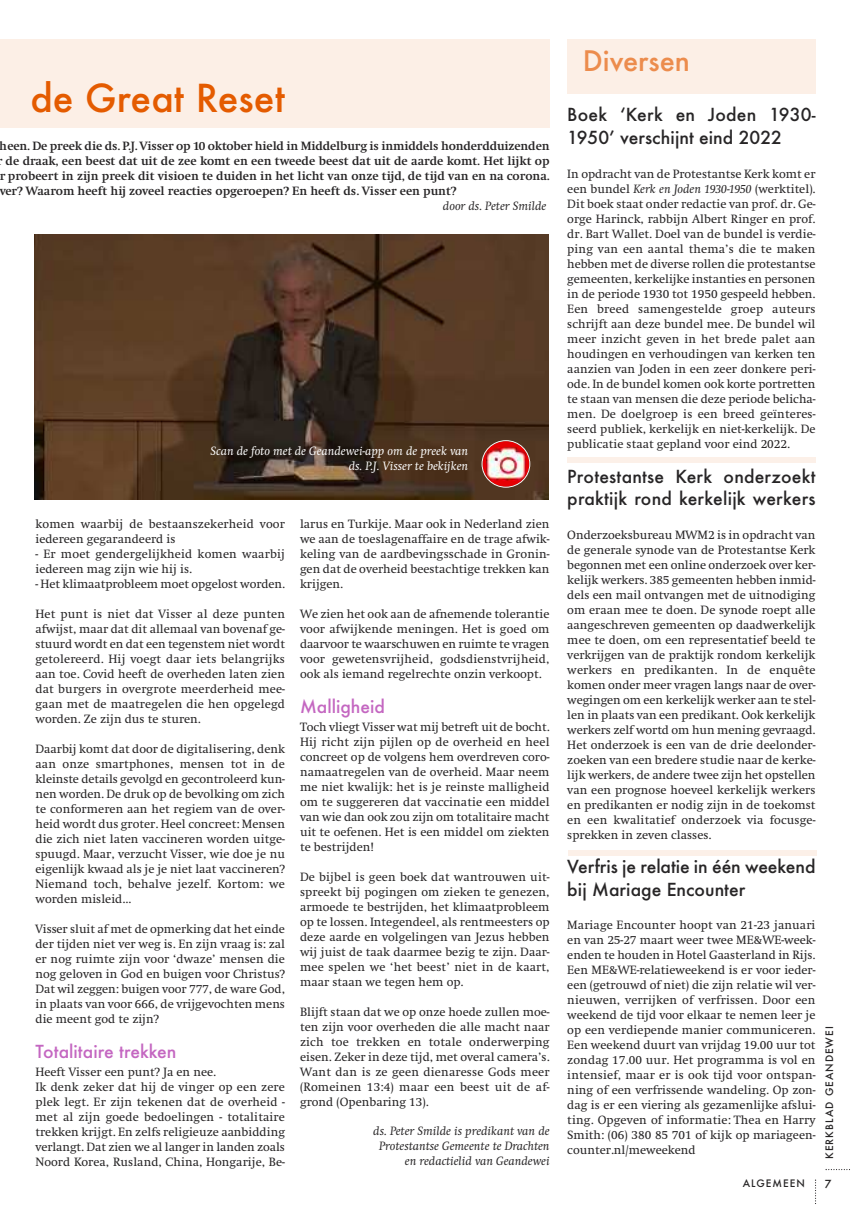
<style>
.page{position:relative;width:851px;height:1205px;background:#fff}
.page>*{position:absolute;margin:0;border:0;box-sizing:border-box;transform-origin:0 0}
.t1{font:500 37.5px "Futura";color:#e45b00}
.t2{font:500 27.5px "Futura";color:#ec8c4d}
.t3{font:500 17.5px/22.8px "Futura";letter-spacing:.005em;color:#272526}
.t4{font:500 17.5px "Futura";color:#c467c1}
.t5{font:12.5px/15px "Swift";color:#272526;text-align:justify}
.t6{font:700 12.5px "Swift";color:#272526}
.t7{font:italic 12.5px/15px "Swift";color:#272526;text-align:right}
.t8{font:italic 12.5px/15px "Swift";color:#fff;text-align:right}
.t9{font:500 10.88px "Futura";color:#272526}
.t10{font:500 10px "Futura";letter-spacing:.1em;color:#272526}
.s1{font-style:italic}
</style>
<div class="page">
<img style="left:34px;top:235px;width:514px;height:265px">
<svg style="left:825px;top:1169px;width:25px;height:1px"></svg>
<svg style="left:815px;top:1179px;width:1px;height:25px"></svg>
<div style="left:567px;top:457px;width:248px;height:6px;background:#fcf0e8"></div>
<div style="left:568px;top:850px;width:248px;height:5px;background:#fcf0e8"></div>
<div style="left:567px;top:39px;width:248px;height:54px;background:#fcefe6"></div>
<div style="left:0;top:39px;width:549px;height:89px;background:#fcefe6"></div>
<img style="left:481px;top:440px;width:49px;height:48px">
<h1 class="t1" style="left:30px;top:77px;width:256px">de Great Reset</h1>
<p class="t6" style="left:0;top:138px;width:551px">heen. De preek die ds. P.J. Visser op 10 oktober hield in Middelburg is inmiddels honderdduizenden</p>
<p class="t6" style="left:6px;top:153px;width:545px">de draak, een beest dat uit de zee komt en een tweede beest dat uit de aarde komt. Het lijkt op</p>
<p class="t6" style="left:-1px;top:168px;width:552px">r probeert in zijn preek dit visioen te duiden in het licht van onze tijd, de tijd van en na corona.</p>
<p class="t6" style="left:-1px;top:183px;width:458px">ver? Waarom heeft hij zoveel reacties opgeroepen? En heeft ds. Visser een punt?</p>
<p class="t7" style="left:443px;top:198px;width:105px">door ds. Peter Smilde</p>
<p class="t8" style="left:210px;top:444px;width:259px">Scan de foto met de Geandewei-app om de preek van ds. P.J. Visser te bekijken</p>
<p class="t5" style="left:35px;top:516px;width:251px">komen waarbij de bestaanszekerheid voor iedereen gegarandeerd is</p>
<p class="t5" style="left:35px;top:546px;width:251px">- Er moet gendergelijkheid komen waarbij iedereen mag zijn wie hij is.</p>
<p class="t5" style="left:35px;top:576px;width:251px">- Het klimaatprobleem moet opgelost worden.</p>
<p class="t5" style="left:35px;top:606px;width:251px">Het punt is niet dat Visser al deze punten afwijst, maar dat dit allemaal van bovenaf ge&shy;stuurd wordt en dat een tegenstem niet wordt getolereerd. Hij voegt daar iets belangrijks aan toe. Covid heeft de overheden laten zien dat burgers in overgrote meerderheid mee&shy;gaan met de maatregelen die hen opgelegd worden. Ze zijn dus te sturen.</p>
<p class="t5" style="left:35px;top:741px;width:251px">Daarbij komt dat door de digitalisering, denk aan onze smartphones, mensen tot in de kleinste details gevolgd en gecontroleerd kun&shy;nen worden. De druk op de bevolking om zich te conformeren aan het regiem van de over&shy;heid wordt dus groter. Heel concreet: Mensen die zich niet laten vaccineren worden uitge&shy;spuugd. Maar, verzucht Visser, wie doe je nu eigenlijk kwaad als je je niet laat vaccineren?<br>Niemand toch, behalve jezelf. Kortom: we worden misleid…</p>
<p class="t5" style="left:35px;top:921px;width:251px">Visser sluit af met de opmerking dat het einde der tijden niet ver weg is. En zijn vraag is: zal er nog ruimte zijn voor ‘dwaze’ mensen die nog geloven in God en buigen voor Christus?<br>Dat wil zeggen: buigen voor 777, de ware God, in plaats van voor 666, de vrijgevochten mens die meent god te zijn?</p>
<h3 class="t4" style="left:35px;top:1041px;width:143px">Totalitaire trekken</h3>
<p class="t5" style="left:35px;top:1064px;width:251px;text-align:left">Heeft Visser een punt? Ja en nee.<br>Ik denk zeker dat hij de vinger op een zere plek legt. Er zijn tekenen dat de overheid - met al zijn goede bedoelingen - totalitaire trekken krijgt. En zelfs religieuze aanbidding verlangt. Dat zien we al langer in landen zoals Noord Korea, Rusland, China, Hongarije, Be-</p>
<p class="t5" style="left:300px;top:516px;width:251px">larus en Turkije. Maar ook in Nederland zien we aan de toeslagenaffaire en de trage afwik&shy;keling van de aardbevingsschade in Gronin&shy;gen dat de overheid beestachtige trekken kan krijgen.</p>
<p class="t5" style="left:300px;top:606px;width:251px">We zien het ook aan de afnemende tolerantie voor afwijkende meningen. Het is goed om daarvoor te waarschuwen en ruimte te vragen voor gewetensvrijheid, godsdienstvrijheid, ook als iemand regelrechte onzin verkoopt.</p>
<h3 class="t4" style="left:300px;top:696px;width:87px">Malligheid</h3>
<p class="t5" style="left:300px;top:719px;width:251px">Toch vliegt Visser wat mij betreft uit de bocht.<br>Hij richt zijn pijlen op de overheid en heel concreet op de volgens hem overdreven coro&shy;namaatregelen van de overheid. Maar neem me niet kwalijk: het is je reinste malligheid om te suggereren dat vaccinatie een middel van wie dan ook zou zijn om totalitaire macht uit te oefenen. Het is een middel om ziekten te bestrijden!</p>
<p class="t5" style="left:300px;top:869px;width:251px">De bijbel is geen boek dat wantrouwen uit&shy;spreekt bij pogingen om zieken te genezen, armoede te bestrijden, het klimaatprobleem op te lossen. Integendeel, als rentmeesters op deze aarde en volgelingen van Jezus hebben wij juist de taak daarmee bezig te zijn. Daar&shy;mee spelen we ‘het beest’ niet in de kaart, maar staan we tegen hem op.</p>
<p class="t5" style="left:300px;top:1004px;width:251px">Blijft staan dat we op onze hoede zullen moe&shy;ten zijn voor overheden die alle macht naar zich toe trekken en totale onderwerping eisen. Zeker in deze tijd, met overal camera’s.<br>Want dan is ze geen dienaresse Gods meer (Romeinen 13:4) maar een beest uit de af&shy;grond (Openbaring 13).</p>
<p class="t7" style="left:373px;top:1123px;width:178px">ds. Peter Smilde is predikant van de<br>Protestantse Gemeente te Drachten en redactielid van Geandewei</p>
<h2 class="t2" style="left:582px;top:46px;width:109px">Diversen</h2>
<h3 class="t3" style="left:567px;top:104px;width:250px">Boek ‘Kerk en Joden 1930-<br>1950’ verschijnt eind 2022</h3>
<p class="t5" style="left:567px;top:166px;width:250px">In opdracht van de Protestantse Kerk komt er een bundel <span class="s1">Kerk en Joden 1930-1950</span> (werktitel).<br>Dit boek staat onder redactie van prof. dr. Ge&shy;orge Harinck, rabbijn Albert Ringer en prof. dr. Bart Wallet. Doel van de bundel is verdie&shy;ping van een aantal thema’s die te maken hebben met de diverse rollen die protestantse gemeenten, kerkelijke instanties en personen in de periode 1930 tot 1950 gespeeld hebben.<br>Een breed samengestelde groep auteurs schrijft aan deze bundel mee. De bundel wil meer inzicht geven in het brede palet aan houdingen en verhoudingen van kerken ten aanzien van Joden in een zeer donkere peri&shy;ode. In de bundel komen ook korte portretten te staan van mensen die deze periode belicha&shy;men. De doelgroep is een breed geïnteres&shy;seerd publiek, kerkelijk en niet-kerkelijk. De publicatie staat gepland voor eind 2022.</p>
<h3 class="t3" style="left:567px;top:465px;width:250px">Protestantse Kerk onderzoekt praktijk rond kerkelijk werkers</h3>
<p class="t5" style="left:567px;top:527px;width:250px">Onderzoeksbureau MWM2 is in opdracht van de generale synode van de Protestantse Kerk begonnen met een online onderzoek over ker&shy;kelijk werkers. 385 gemeenten hebben inmid&shy;dels een mail ontvangen met de uitnodiging om eraan mee te doen. De synode roept alle aangeschreven gemeenten op daadwerkelijk mee te doen, om een representatief beeld te verkrijgen van de praktijk rondom kerkelijk werkers en predikanten. In de enquête komen onder meer vragen langs naar de over&shy;wegingen om een kerkelijk werker aan te stel&shy;len in plaats van een predikant. Ook kerkelijk werkers zelf wortd om hun mening gevraagd.<br>Het onderzoek is een van de drie deelonder&shy;zoeken van een bredere studie naar de kerke&shy;lijk werkers, de andere twee zijn het opstellen van een prognose hoeveel kerkelijk werkers en predikanten er nodig zijn in de toekomst en een kwalitatief onderzoek via focusge&shy;sprekken in zeven classes.</p>
<h3 class="t3" style="left:567px;top:856px;width:250px">Verfris je relatie in één weekend bij Mariage Encounter</h3>
<p class="t5" style="left:567px;top:917px;width:250px">Mariage Encounter hoopt van 21-23 januari en van 25-27 maart weer twee ME&amp;WE-week&shy;enden te houden in Hotel Gaasterland in Rijs.<br>Een ME&amp;WE-relatieweekend is er voor ieder&shy;een (getrouwd of niet) die zijn relatie wil ver&shy;nieuwen, verrijken of verfrissen. Door een weekend de tijd voor elkaar te nemen leer je op een verdiepende manier communiceren.<br>Een weekend duurt van vrijdag 19.00 uur tot zondag 17.00 uur. Het programma is vol en intensief, maar er is ook tijd voor ontspan&shy;ning of een verfrissende wandeling. Op zon&shy;dag is er een viering als gezamenlijke afslui&shy;ting. Opgeven of informatie: Thea en Harry Smith: (06) 380 85 701 of kijk op mariageen&shy;counter.nl/meweekend</p>
<p class="t10" style="left:742px;top:1177px;width:63px">ALGEMEEN</p>
<p class="t10" style="left:823px;top:1159px;width:134px;rotate:-90deg">KERKBLAD GEANDEWEI</p>
<p class="t9" style="left:824px;top:1178px;width:8px">7</p>
</div>
